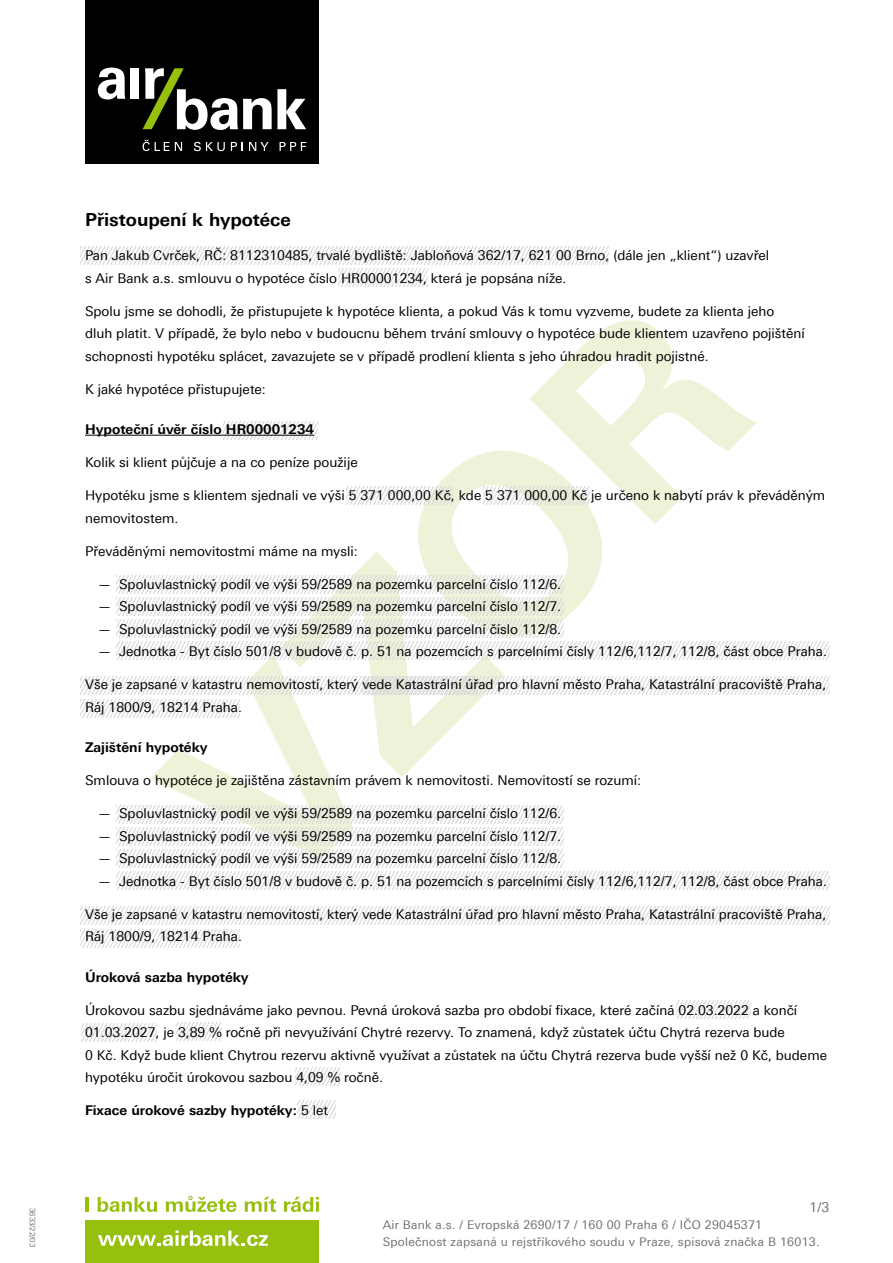
<style>
.page{position:relative;width:893px;height:1263px;background:#fff}
.page>*{position:absolute;margin:0;border:0;box-sizing:border-box;transform-origin:0 0}
.t1{font:700 18px "Linotype Univers 630";color:#000}
.basic{font:13.5px/22.5px "Linotype Univers 430";color:#000}
.basic-2{font:700 13.5px "Linotype Univers 630";color:#000}
.pagination{font:13.5px "Linotype Univers 430";color:#707172}
.t2{font:12px/17.1px "Linotype Univers 430";letter-spacing:.02em;color:#707172}
.t3{font:7.5px "Linotype Univers 430";color:#707172}
.s1{font-family:"Linotype Univers 430";font-weight:400}
</style>
<div class="page">
<hr style="left:85px;top:1197px;width:3px;height:15px;background:#97bf0d">
<svg style="left:98px;top:1197px;width:59px;height:15px"></svg>
<svg style="left:166px;top:1196px;width:71px;height:16px"></svg>
<svg style="left:245px;top:1197px;width:31px;height:15px"></svg>
<svg style="left:284px;top:1197px;width:35px;height:15px"></svg>
<div style="left:85px;top:1220px;width:234px;height:43px;background:#97bf0d"></div>
<svg style="left:98px;top:1230px;width:170px;height:16px"></svg>
<div style="left:85px;top:0;width:234px;height:164px;background:#000"></div>
<svg style="left:98px;top:68px;width:27px;height:31px"></svg>
<div style="left:130px;top:68px;width:9px;height:31px;background:#fff"></div>
<svg style="left:143px;top:68px;width:163px;height:62px"></svg>
<svg style="left:175px;top:142px;width:7px;height:9px"></svg>
<svg style="left:194px;top:142px;width:31px;height:9px"></svg>
<svg style="left:231px;top:142px;width:12px;height:9px"></svg>
<svg style="left:249px;top:142px;width:20px;height:9px"></svg>
<svg style="left:280px;top:142px;width:26px;height:9px"></svg>
<svg style="left:143px;top:140px;width:26px;height:11px"></svg>
<svg style="left:150px;top:320px;width:607px;height:485px"></svg>
<svg style="left:81px;top:247px;width:527px;height:39px"></svg>
<svg style="left:224px;top:421px;width:93px;height:18px"></svg>
<svg style="left:347px;top:486px;width:105px;height:18px"></svg>
<svg style="left:483px;top:486px;width:106px;height:18px"></svg>
<svg style="left:117px;top:575px;width:712px;height:85px"></svg>
<svg style="left:117px;top:805px;width:712px;height:84px"></svg>
<svg style="left:81px;top:676px;width:748px;height:41px"></svg>
<svg style="left:81px;top:906px;width:748px;height:41px"></svg>
<svg style="left:677px;top:1000px;width:73px;height:18px"></svg>
<svg style="left:176px;top:1022px;width:45px;height:18px"></svg>
<svg style="left:82px;top:1023px;width:74px;height:18px"></svg>
<svg style="left:295px;top:1067px;width:45px;height:18px"></svg>
<svg style="left:298px;top:1101px;width:38px;height:18px"></svg>
<hr style="left:85px;top:435px;width:229px;height:1px;background:#000">
<p class="t3" style="left:37px;top:1208px;width:41px;rotate:90deg">3633/22/03</p>
<h1 class="t1" style="left:85px;top:208px;width:207px">Přistoupení k hypotéce</h1>
<p class="basic" style="left:85px;top:244px;width:686px">Pan Jakub Cvrček, RČ: 8112310485, trvalé bydliště: Jabloňová 362/17, 621 00 Brno, (dále jen „klient“) uzavřel s Air Bank a.s. smlouvu o hypotéce číslo HR00001234, která je popsána níže.</p>
<p class="basic" style="left:85px;top:300px;width:721px">Spolu jsme se dohodli, že přistupujete k hypotéce klienta, a pokud Vás k tomu vyzveme, budete za klienta jeho dluh platit. V případě, že bylo nebo v budoucnu během trvání smlouvy o hypotéce bude klientem uzavřeno pojištění schopnosti hypotéku splácet, zavazujete se v případě prodlení klienta s jeho úhradou hradit pojistné.</p>
<p class="basic" style="left:85px;top:378px;width:182px">K jaké hypotéce přistupujete:</p>
<h2 class="basic-2" style="left:85px;top:421px;width:231px">Hypoteční úvěr číslo HR00001234</h2>
<p class="basic" style="left:85px;top:451px;width:274px">Kolik si klient půjčuje a na co peníze použije</p>
<p class="basic" style="left:85px;top:484px;width:742px">Hypotéku jsme s klientem sjednali ve výši 5 371 000,00 Kč, kde 5 371 000,00 Kč je určeno k nabytí práv k převáděným nemovitostem.</p>
<p class="basic" style="left:85px;top:540px;width:274px">Převáděnými nemovitostmi máme na mysli:</p>
<p class="basic" style="left:98px;top:573px;width:465px">— Spoluvlastnický podíl ve výši 59/2589 na pozemku parcelní číslo 112/6.</p>
<p class="basic" style="left:98px;top:595px;width:465px">— Spoluvlastnický podíl ve výši 59/2589 na pozemku parcelní číslo 112/7.</p>
<p class="basic" style="left:98px;top:618px;width:465px">— Spoluvlastnický podíl ve výši 59/2589 na pozemku parcelní číslo 112/8.</p>
<p class="basic" style="left:98px;top:640px;width:731px">— Jednotka - Byt číslo 501/8 v budově č. p. 51 na pozemcích s parcelními čísly 112/6,112/7, 112/8, část obce Praha.</p>
<p class="basic" style="left:85px;top:673px;width:743px">Vše je zapsané v katastru nemovitostí, který vede Katastrální úřad pro hlavní město Praha, Katastrální pracoviště Praha,<br>Ráj 1800/9, 18214 Praha.</p>
<h2 class="basic-2" style="left:85px;top:739px;width:124px">Zajištění hypotéky</h2>
<p class="basic" style="left:85px;top:769px;width:558px">Smlouva o hypotéce je zajištěna zástavním právem k nemovitosti. Nemovitostí se rozumí:</p>
<p class="basic" style="left:98px;top:802px;width:465px">— Spoluvlastnický podíl ve výši 59/2589 na pozemku parcelní číslo 112/6.</p>
<p class="basic" style="left:98px;top:825px;width:465px">— Spoluvlastnický podíl ve výši 59/2589 na pozemku parcelní číslo 112/7.</p>
<p class="basic" style="left:98px;top:847px;width:465px">— Spoluvlastnický podíl ve výši 59/2589 na pozemku parcelní číslo 112/8.</p>
<p class="basic" style="left:98px;top:870px;width:731px">— Jednotka - Byt číslo 501/8 v budově č. p. 51 na pozemcích s parcelními čísly 112/6,112/7, 112/8, část obce Praha.</p>
<p class="basic" style="left:85px;top:903px;width:743px">Vše je zapsané v katastru nemovitostí, který vede Katastrální úřad pro hlavní město Praha, Katastrální pracoviště Praha,<br>Ráj 1800/9, 18214 Praha.</p>
<h2 class="basic-2" style="left:85px;top:969px;width:165px">Úroková sazba hypotéky</h2>
<p class="basic" style="left:85px;top:999px;width:743px">Úrokovou sazbu sjednáváme jako pevnou. Pevná úroková sazba pro období fixace, které začíná 02.03.2022 a končí 01.03.2027, je 3,89 % ročně při nevyužívání Chytré rezervy. To znamená, když zůstatek účtu Chytrá rezerva bude<br>0 Kč. Když bude klient Chytrou rezervu aktivně využívat a zůstatek na účtu Chytrá rezerva bude vyšší než 0 Kč, budeme hypotéku úročit úrokovou sazbou 4,09 % ročně.</p>
<p class="basic-2" style="left:85px;top:1102px;width:245px">Fixace úrokové sazby hypotéky: <span class="s1">5 let</span></p>
<p class="pagination" style="left:810px;top:1199px;width:21px">1/3</p>
<p class="t2" style="left:383px;top:1216px;width:438px">Air Bank a.s. / Evropská 2690/17 / 160 00 Praha 6 / IČO 29045371<br>Společnost zapsaná u rejstříkového soudu v Praze, spisová značka B 16013.</p>
</div>
